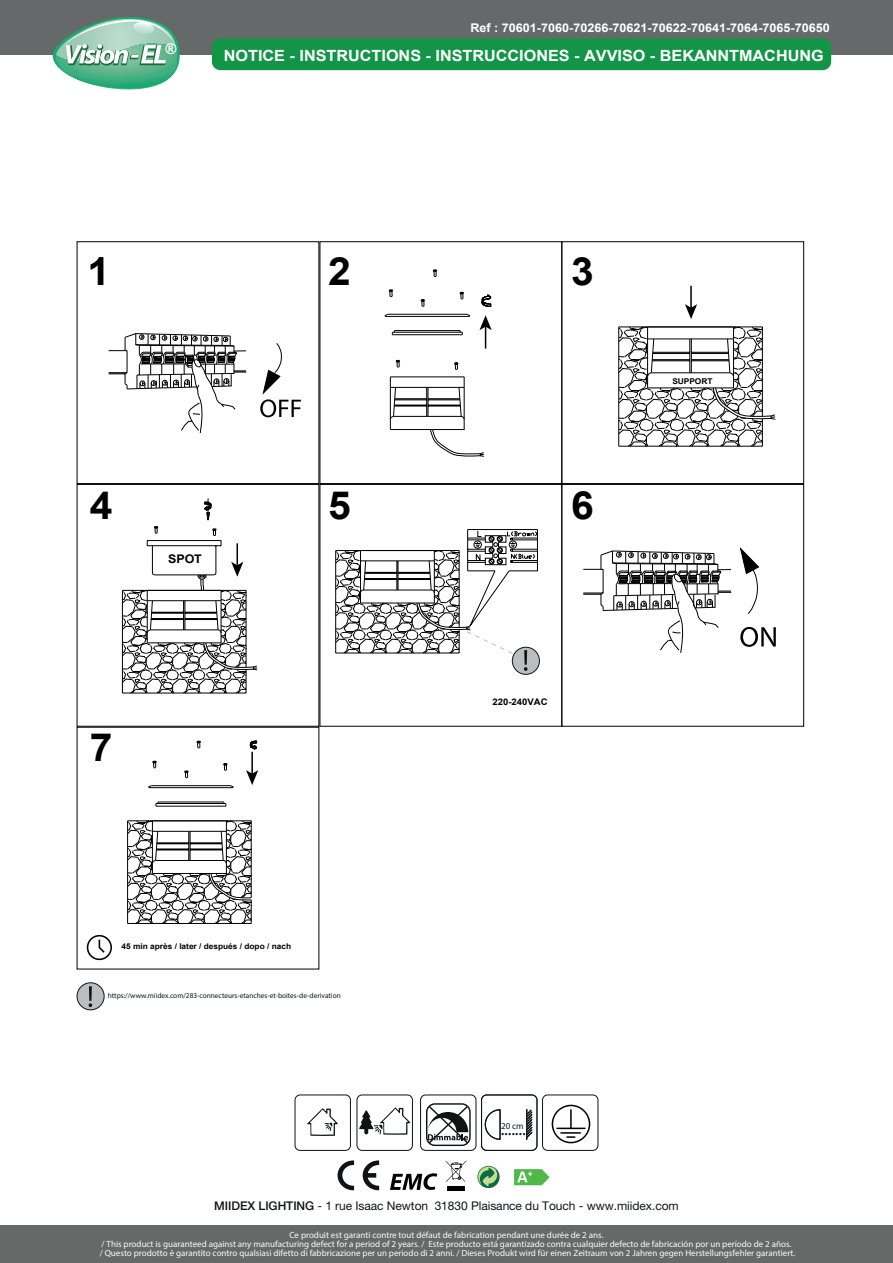
<style>
.page{position:relative;width:893px;height:1263px;background:#fff}
.page>*{position:absolute;margin:0;border:0;box-sizing:border-box;transform-origin:0 0}
.t1{font:700 38.85px "Arial";color:#000001;scale:1.05 1}
.t2{font:18px "Myriad Pro";color:#101315}
.t3{font:700 15.45px "Arial";color:#fff;scale:1.05 1}
.t4{font:900 14.7px "Arial";color:#fff}
.t5{font:12px "Helvetica Neue LT Std";letter-spacing:-.005em;color:#111415}
.t6{font:700 12px "Arial";color:#fff;scale:1.05 1}
.t7{font:700 11.85px "Arial";color:#000001;scale:1.05 1}
.t8{font:700 9.15px "Arial";color:#000001;scale:1.05 1}
.t9{font:9px/9px "Myriad Pro";color:#fcfdfb;text-align:center}
.t10{font:9px "Myriad Pro";color:#101315}
.t11{font:700 7.95px "Arial";color:#000001;scale:1.05 1}
.t12{font:7.35px "Myriad Pro";color:#101315}
.s1{font-weight:500}
</style>
<div class="page">
<hr style="left:158px;top:802px;width:66px;height:1px;background:#000001">
<hr style="left:156px;top:803px;width:70px;height:1px;background:#000001">
<hr style="left:156px;top:806px;width:70px;height:1px;background:#000001">
<svg style="left:148px;top:785px;width:85px;height:3px"></svg>
<svg style="left:196px;top:741px;width:5px;height:7px"></svg>
<svg style="left:223px;top:763px;width:5px;height:8px"></svg>
<svg style="left:152px;top:761px;width:5px;height:7px"></svg>
<svg style="left:184px;top:771px;width:5px;height:7px"></svg>
<svg style="left:250px;top:741px;width:7px;height:8px"></svg>
<svg style="left:127px;top:820px;width:125px;height:104px"></svg>
<hr style="left:127px;top:821px;width:1px;height:102px;background:#000001">
<svg style="left:618px;top:326px;width:158px;height:121px"></svg>
<hr style="left:690px;top:286px;width:2px;height:22px;background:#000001">
<svg style="left:685px;top:304px;width:12px;height:15px"></svg>
<hr style="left:251px;top:752px;width:2px;height:22px;background:#000001">
<svg style="left:246px;top:770px;width:12px;height:15px"></svg>
<svg style="left:479px;top:315px;width:13px;height:34px"></svg>
<svg style="left:122px;top:498px;width:135px;height:195px"></svg>
<svg style="left:87px;top:935px;width:25px;height:25px"></svg>
<div style="left:0;top:1225px;width:893px;height:38px;background:#656968"></div>
<div style="left:0;top:0;width:893px;height:54px;background:#666969"></div>
<div style="left:212px;top:38px;width:619px;height:32px;background:#139547;border-radius:9px"></div>
<svg style="left:53px;top:17px;width:127px;height:73px"></svg>
<svg style="left:109px;top:333px;width:137px;height:100px"></svg>
<svg style="left:260px;top:343px;width:41px;height:74px"></svg>
<svg style="left:740px;top:548px;width:19px;height:66px"></svg>
<svg style="left:583px;top:550px;width:149px;height:103px"></svg>
<svg style="left:740px;top:627px;width:36px;height:20px"></svg>
<div style="left:320px;top:484px;width:242px;height:242px;border:1px solid #000001"></div>
<div style="left:562px;top:484px;width:242px;height:242px;border:1px solid #000001"></div>
<div style="left:320px;top:242px;width:242px;height:242px;border:1px solid #000001"></div>
<div style="left:562px;top:242px;width:242px;height:242px;border:1px solid #000001"></div>
<hr style="left:392px;top:334px;width:70px;height:1px;background:#000001">
<hr style="left:392px;top:332px;width:70px;height:1px;background:#000001">
<hr style="left:394px;top:330px;width:66px;height:1px;background:#000001">
<svg style="left:385px;top:314px;width:85px;height:3px"></svg>
<svg style="left:433px;top:270px;width:5px;height:7px"></svg>
<svg style="left:460px;top:291px;width:4px;height:8px"></svg>
<svg style="left:389px;top:290px;width:5px;height:7px"></svg>
<svg style="left:421px;top:299px;width:4px;height:8px"></svg>
<svg style="left:482px;top:295px;width:9px;height:12px"></svg>
<svg style="left:390px;top:377px;width:94px;height:80px"></svg>
<svg style="left:454px;top:362px;width:5px;height:8px"></svg>
<svg style="left:396px;top:360px;width:4px;height:7px"></svg>
<svg style="left:446px;top:1161px;width:20px;height:21px"></svg>
<hr style="left:447px;top:1186px;width:17px;height:4px;background:#000001">
<svg style="left:390px;top:1173px;width:47px;height:17px"></svg>
<svg style="left:363px;top:1160px;width:16px;height:30px"></svg>
<svg style="left:338px;top:1160px;width:16px;height:30px"></svg>
<svg style="left:477px;top:1166px;width:23px;height:22px"></svg>
<svg style="left:514px;top:1169px;width:36px;height:16px"></svg>
<svg style="left:552px;top:1105px;width:38px;height:38px"></svg>
<div style="left:426px;top:1103px;width:45px;height:43px;border:1px solid #101315;border-radius:8px"></div>
<svg style="left:427px;top:1104px;width:43px;height:41px"></svg>
<div style="left:420px;top:1094px;width:56px;height:57px;border:1px solid #101315;border-radius:5px"></div>
<div style="left:481px;top:1094px;width:56px;height:57px;border:1px solid #101315;border-radius:5px"></div>
<svg style="left:484px;top:1109px;width:17px;height:31px"></svg>
<hr style="left:526px;top:1109px;width:1px;height:30px;background:#101315">
<svg style="left:526px;top:1109px;width:7px;height:29px"></svg>
<div style="left:542px;top:1094px;width:56px;height:57px;border:1px solid #101315;border-radius:5px"></div>
<div style="left:295px;top:1094px;width:56px;height:57px;border:1px solid #101315;border-radius:5px"></div>
<svg style="left:307px;top:1108px;width:31px;height:28px"></svg>
<div style="left:356px;top:1094px;width:57px;height:57px;border:1px solid #101315;border-radius:5px"></div>
<svg style="left:359px;top:1107px;width:51px;height:28px"></svg>
<div style="left:77px;top:983px;width:27px;height:27px;background:#bbbdbe;border-radius:50%"></div>
<div style="left:77px;top:982px;width:27px;height:28px;border:1px solid #101415;border-radius:50%"></div>
<hr style="left:89px;top:986px;width:3px;height:15px;background:#101315">
<svg style="left:89px;top:1003px;width:3px;height:4px"></svg>
<svg style="left:335px;top:529px;width:203px;height:125px"></svg>
<div style="left:512px;top:647px;width:27px;height:27px;background:#bbbdbe;border-radius:50%"></div>
<div style="left:512px;top:647px;width:28px;height:28px;border:1px solid #101415;border-radius:50%"></div>
<hr style="left:524px;top:650px;width:3px;height:15px;background:#101315">
<svg style="left:524px;top:667px;width:3px;height:4px"></svg>
<h3 class="t4" style="left:165px;top:38px;width:13px">®</h3>
<h3 class="t6" style="left:470px;top:19px;width:344px">Ref : 70601-7060-70266-70621-70622-70641-7064-7065-70650</h3>
<h3 class="t3" style="left:224px;top:44px;width:573px">NOTICE - INSTRUCTIONS - INSTRUCCIONES - AVVISO - BEKANNTMACHUNG</h3>
<h1 class="t1" style="left:88px;top:244px;width:23px">1</h1>
<h1 class="t1" style="left:328px;top:244px;width:23px">2</h1>
<h1 class="t1" style="left:90px;top:477px;width:23px">4</h1>
<h3 class="t7" style="left:168px;top:550px;width:34px">SPOT</h3>
<h1 class="t1" style="left:90px;top:720px;width:23px">7</h1>
<h1 class="t1" style="left:328px;top:478px;width:23px">5</h1>
<p class="t11" style="left:122px;top:941px;width:163px">45 min après / later / después / dopo / nach</p>
<p class="t12" style="left:108px;top:991px;width:234px">https://www.miidex.com/283-connecteurs-etanches-et-boites-de-derivation</p>
<h1 class="t1" style="left:571px;top:244px;width:23px">3</h1>
<h1 class="t1" style="left:571px;top:477px;width:23px">6</h1>
<p class="t8" style="left:492px;top:695px;width:54px">220-240VAC</p>
<p class="t11" style="left:672px;top:375px;width:40px">SUPPORT</p>
<p class="t10" style="left:501px;top:1121px;width:24px">20 cm</p>
<h2 class="t2" style="left:501px;top:1118px;width:26px">.......</h2>
<h3 class="t5" style="left:214px;top:1199px;width:466px"><span class="s1">MIIDEX LIGHTING</span> - 1 rue Isaac Newton 31830 Plaisance du Touch - www.miidex.com</h3>
<p class="t9" style="left:100px;top:1230px;width:697px">Ce produit est garanti contre tout défaut de fabrication pendant une durée de 2 ans.<br>/ This product is guaranteed against any manufacturing defect for a period of 2 years. / Este producto está garantizado contra cualquier defecto de fabricación por un período de 2 años.<br>/ Questo prodotto è garantito contro qualsiasi difetto di fabbricazione per un periodo di 2 anni. / Dieses Produkt wird für einen Zeitraum von 2 Jahren gegen Herstellungsfehler garantiert.</p>
</div>
